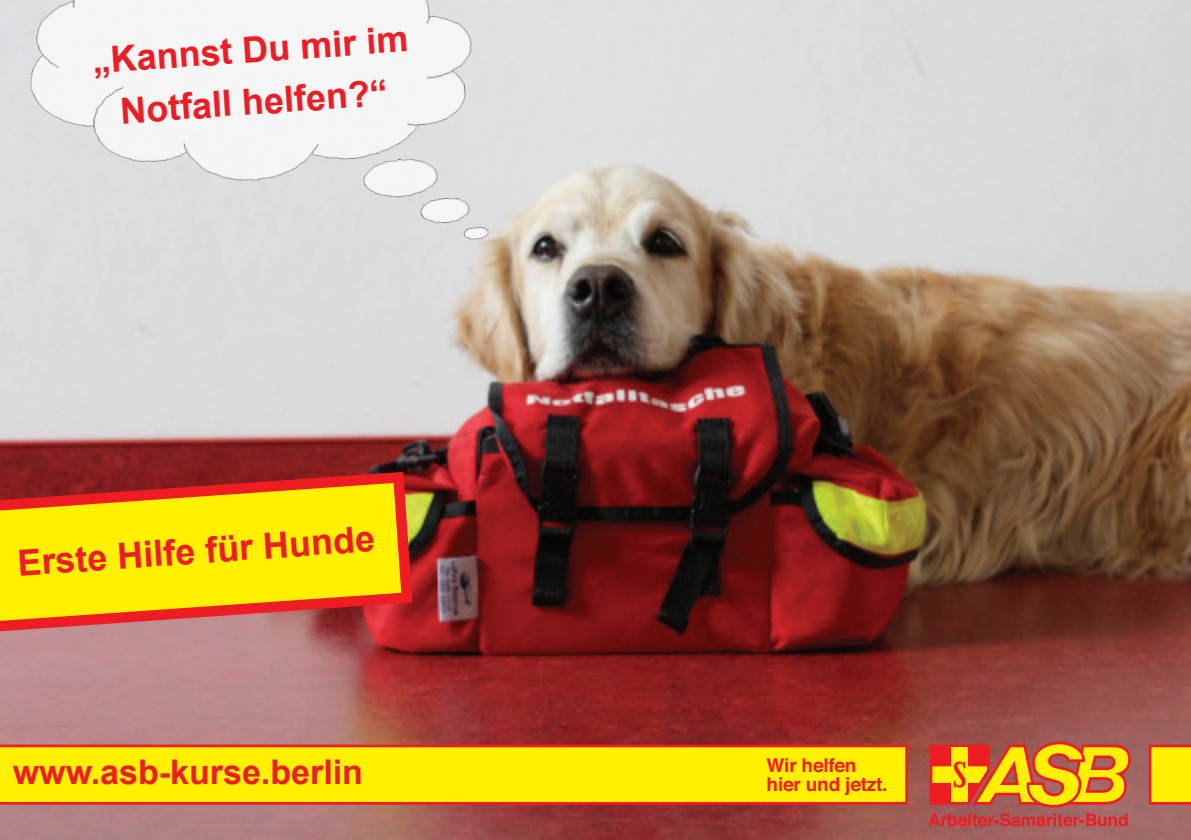
<style>
.page{position:relative;width:1191px;height:840px;background:#fff}
.page>*{position:absolute;margin:0;border:0;box-sizing:border-box;transform-origin:0 0}
.t1{font:700 36px/52px "Arial";color:#ee1d23;text-align:center}
.t2{font:700 34px "Arial";color:#ee1d23}
.t3{font:700 19px/19px "Helvetica";letter-spacing:-.01em;color:#ee1d23}
</style>
<div class="page">
<img style="left:0;top:0;width:1191px;height:839px">
<svg style="left:928px;top:741px;width:202px;height:84px;background:#d87d2b"></svg>
<svg style="left:0;top:744px;width:908px;height:60px;background:#fcde04"></svg>
<svg style="left:1148px;top:744px;width:43px;height:60px;background:#fad008"></svg>
<img style="left:0;top:0;width:534px;height:295px">
<svg style="left:0;top:471px;width:412px;height:160px;background:#af3d3c"></svg>
<svg style="left:0;top:482px;width:401px;height:138px;background:#f4c609"></svg>
<p class="t1" style="left:91px;top:36px;width:318px;rotate:-4deg">„Kannst Du mir im<br>Notfall helfen?“</p>
<p class="t1" style="left:16px;top:538px;width:360px;rotate:-4deg">Erste Hilfe für Hunde</p>
<p class="t2" style="left:13px;top:748px;width:352px">www.asb-kurse.berlin</p>
<p class="t3" style="left:766px;top:755px;width:122px">Wir helfen hier und jetzt.</p>
</div>
